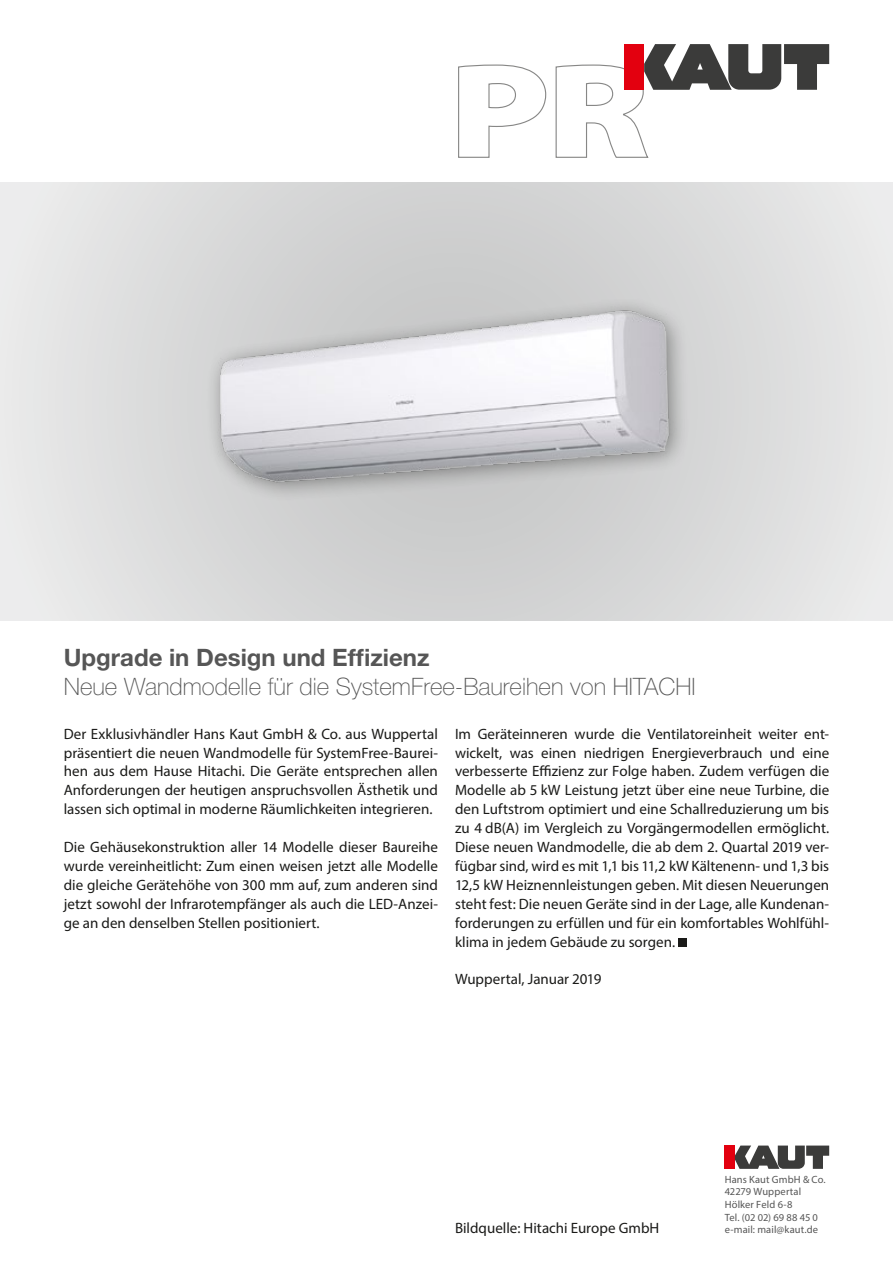
<style>
.page{position:relative;width:893px;height:1263px;background:#fff}
.page>*{position:absolute;margin:0;border:0;box-sizing:border-box;transform-origin:0 0}
.t1{font:100 24px "Helvetica Neue LT Pro";color:#565656}
.t2{font:700 24px "Helvetica Neue LT Pro";color:#565656}
.t3{font:15px/18.9px "Myriad Pro";color:#1a1a18;text-align:justify}
.t4{font:10.5px/12.6px "Myriad Pro";letter-spacing:.01em;color:#565656}
</style>
<div class="page">
<svg style="left:0;top:183px;width:893px;height:438px;background:#dbdbdc"></svg>
<svg style="left:458px;top:64px;width:89px;height:94px"></svg>
<div style="left:725px;top:1145px;width:10px;height:24px;background:#e3000f"></div>
<svg style="left:735px;top:1145px;width:94px;height:24px"></svg>
<svg style="left:555px;top:44px;width:274px;height:114px"></svg>
<div style="left:678px;top:938px;width:8px;height:8px;background:#1a1a18"></div>
<div style="left:206px;top:297px;width:483px;height:206px;background:#cecfcf"></div>
<img style="left:209px;top:286px;width:475px;height:207px">
<h1 class="t2" style="left:64px;top:643px;width:367px">Upgrade in Design und Effizienz</h1>
<h1 class="t1" style="left:64px;top:673px;width:633px">Neue Wandmodelle für die SystemFree-Baureihen von HITACHI</h1>
<p class="t3" style="left:64px;top:724px;width:376px">Der Exklusivhändler Hans Kaut GmbH &amp; Co. aus Wuppertal präsentiert die neuen Wandmodelle für SystemFree-Baurei&shy;hen aus dem Hause Hitachi. Die Geräte entsprechen allen Anforderungen der heutigen anspruchsvollen Ästhetik und lassen sich optimal in moderne Räumlichkeiten integrieren.</p>
<p class="t3" style="left:64px;top:837px;width:376px">Die Gehäusekonstruktion aller 14 Modelle dieser Baureihe wurde vereinheitlicht: Zum einen weisen jetzt alle Modelle die gleiche Gerätehöhe von 300 mm auf, zum anderen sind jetzt sowohl der Infrarotempfänger als auch die LED-Anzei&shy;ge an den denselben Stellen positioniert.</p>
<p class="t3" style="left:455px;top:724px;width:376px">Im Geräteinneren wurde die Ventilatoreinheit weiter ent&shy;wickelt, was einen niedrigen Energieverbrauch und eine verbesserte Effizienz zur Folge haben. Zudem verfügen die Modelle ab 5 kW Leistung jetzt über eine neue Turbine, die den Luftstrom optimiert und eine Schallreduzierung um bis zu 4 dB(A) im Vergleich zu Vorgängermodellen ermöglicht.<br>Diese neuen Wandmodelle, die ab dem 2. Quartal 2019 ver&shy;fügbar sind, wird es mit 1,1 bis 11,2 kW Kältenenn- und 1,3 bis 12,5 kW Heiznennleistungen geben. Mit diesen Neuerungen steht fest: Die neuen Geräte sind in der Lage, alle Kundenan&shy;forderungen zu erfüllen und für ein komfortables Wohlfühl&shy;klima in jedem Gebäude zu sorgen.</p>
<p class="t3" style="left:455px;top:970px;width:148px">Wuppertal, Januar 2019</p>
<p class="t3" style="left:455px;top:1218px;width:206px">Bildquelle: Hitachi Europe GmbH</p>
<p class="t4" style="left:725px;top:1173px;width:102px">Hans Kaut GmbH &amp; Co.<br>42279 Wuppertal<br>Hölker Feld 6-8<br>Tel. (02 02) 69 88 45 0 e-mail: mail@kaut.de</p>
</div>
